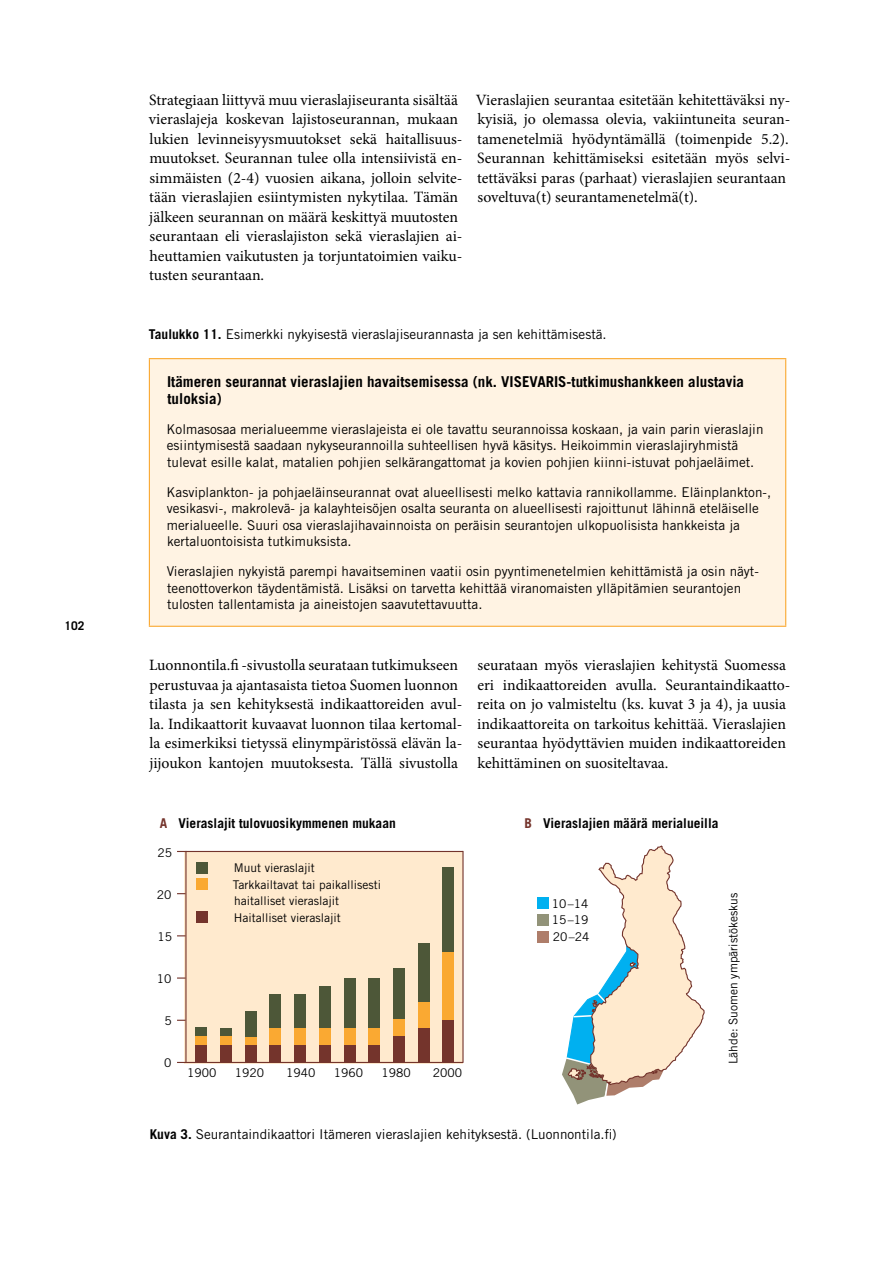
<style>
.page{position:relative;width:893px;height:1263px;background:#fff}
.page>*{position:absolute;margin:0;border:0;box-sizing:border-box;transform-origin:0 0}
.leipis{font:15.75px/19.5px "Minion Pro";color:#000}
.leipis_Trade_G{font:700 15px "Trade Gothic";color:#000}
.leipis_Trade_G-2{font:13.5px/16.5px "Trade Gothic";color:#000}
.Tavoite{font:700 13.5px "Trade Gothic";color:#000}
.leipis_Trade_G-3{font:12px/16.5px "Trade Gothic";color:#000}
.kuvaaja{font:12px "Trade Gothic";color:#000}
.t1{font:700 12px "Trade Gothic";color:#000}
.s1{font-weight:700}
.s2{color:#74342c}
</style>
<div class="page">
<div style="left:149px;top:359px;width:637px;height:267px;background:#fff3e3"></div>
<hr style="left:149px;top:358px;width:637px;height:1px;background:#faa932">
<hr style="left:149px;top:359px;width:1px;height:267px;background:#faa932">
<hr style="left:785px;top:359px;width:1px;height:267px;background:#faa932">
<hr style="left:149px;top:626px;width:637px;height:1px;background:#faa932">
<div style="left:185px;top:851px;width:278px;height:212px;background:#ffeace"></div>
<hr style="left:177px;top:851px;width:286px;height:1px;background:#74342c">
<svg style="left:177px;top:977px;width:8px;height:2px"></svg>
<hr style="left:177px;top:1062px;width:286px;height:1px;background:#74342c">
<hr style="left:462px;top:851px;width:2px;height:212px;background:#74342c">
<hr style="left:185px;top:851px;width:2px;height:211px;background:#74342c">
<div style="left:196px;top:1027px;width:11px;height:18px;background:#4d5738"></div>
<div style="left:196px;top:1036px;width:11px;height:18px;background:#faa932"></div>
<div style="left:196px;top:1045px;width:11px;height:18px;background:#74342c"></div>
<div style="left:220px;top:1028px;width:11px;height:17px;background:#4d5738"></div>
<div style="left:220px;top:1037px;width:11px;height:17px;background:#faa932"></div>
<div style="left:220px;top:1045px;width:11px;height:18px;background:#74342c"></div>
<div style="left:245px;top:1011px;width:11px;height:30px;background:#4d5738"></div>
<div style="left:245px;top:1037px;width:11px;height:15px;background:#faa932"></div>
<div style="left:245px;top:1045px;width:11px;height:18px;background:#74342c"></div>
<div style="left:270px;top:994px;width:11px;height:40px;background:#4d5738"></div>
<div style="left:270px;top:1028px;width:11px;height:24px;background:#faa932"></div>
<div style="left:270px;top:1045px;width:11px;height:18px;background:#74342c"></div>
<div style="left:294px;top:994px;width:12px;height:40px;background:#4d5738"></div>
<div style="left:294px;top:1028px;width:12px;height:24px;background:#faa932"></div>
<div style="left:294px;top:1045px;width:12px;height:18px;background:#74342c"></div>
<div style="left:319px;top:986px;width:11px;height:48px;background:#4d5738"></div>
<div style="left:319px;top:1028px;width:11px;height:24px;background:#faa932"></div>
<div style="left:319px;top:1045px;width:11px;height:18px;background:#74342c"></div>
<div style="left:344px;top:978px;width:11px;height:56px;background:#4d5738"></div>
<div style="left:344px;top:1028px;width:11px;height:24px;background:#faa932"></div>
<div style="left:344px;top:1045px;width:11px;height:18px;background:#74342c"></div>
<div style="left:369px;top:978px;width:11px;height:56px;background:#4d5738"></div>
<div style="left:369px;top:1028px;width:11px;height:24px;background:#faa932"></div>
<div style="left:369px;top:1045px;width:11px;height:18px;background:#74342c"></div>
<div style="left:393px;top:968px;width:11px;height:56px;background:#4d5738"></div>
<div style="left:393px;top:1019px;width:11px;height:22px;background:#faa932"></div>
<div style="left:393px;top:1036px;width:11px;height:27px;background:#74342c"></div>
<div style="left:418px;top:944px;width:11px;height:61px;background:#4d5738"></div>
<div style="left:418px;top:1002px;width:11px;height:31px;background:#faa932"></div>
<div style="left:418px;top:1028px;width:11px;height:35px;background:#74342c"></div>
<div style="left:443px;top:868px;width:11px;height:90px;background:#4d5738"></div>
<div style="left:443px;top:953px;width:11px;height:72px;background:#faa932"></div>
<div style="left:443px;top:1020px;width:11px;height:43px;background:#74342c"></div>
<div style="left:196px;top:862px;width:11px;height:11px;background:#4d5738"></div>
<div style="left:196px;top:878px;width:11px;height:11px;background:#faa932"></div>
<div style="left:196px;top:912px;width:11px;height:11px;background:#74342c"></div>
<svg style="left:562px;top:845px;width:143px;height:259px"></svg>
<div style="left:537px;top:897px;width:11px;height:11px;background:#00b0f0"></div>
<div style="left:537px;top:914px;width:11px;height:11px;background:#929379"></div>
<div style="left:537px;top:931px;width:11px;height:11px;background:#ae7d6a"></div>
<p class="t1" style="left:64px;top:618px;width:22px">102</p>
<p class="leipis" style="left:149px;top:90px;width:315px">Strategiaan liittyvä muu vieraslajiseuranta sisältää vieraslajeja koskevan lajistoseurannan, mukaan lukien levinneisyysmuutokset sekä haitallisuus&shy;muutokset. Seurannan tulee olla intensiivistä en&shy;simmäisten (2-4) vuosien aikana, jolloin selvite&shy;tään vieraslajien esiintymisten nykytilaa. Tämän jälkeen seurannan on määrä keskittyä muutosten seurantaan eli vieraslajiston sekä vieraslajien ai&shy;heuttamien vaikutusten ja torjuntatoimien vaiku&shy;tusten seurantaan.</p>
<p class="leipis" style="left:476px;top:90px;width:316px">Vieraslajien seurantaa esitetään kehitettäväksi ny&shy;kyisiä, jo olemassa olevia, vakiintuneita seuran&shy;tamenetelmiä hyödyntämällä (toimenpide 5.2).<br>Seurannan kehittämiseksi esitetään myös selvi&shy;tettäväksi paras (parhaat) vieraslajien seurantaan soveltuva(t) seurantamenetelmä(t).</p>
<p class="leipis_Trade_G-2" style="left:149px;top:326px;width:459px"><span class="s1">Taulukko 11.</span> Esimerkki nykyisestä vieraslajiseurannasta ja sen kehittämisestä.</p>
<p class="leipis_Trade_G" style="left:167px;top:373px;width:578px">Itämeren seurannat vieraslajien havaitsemisessa (nk. VISEVARIS-tutkimushankkeen alustavia</p>
<p class="leipis_Trade_G" style="left:167px;top:389px;width:56px">tuloksia)</p>
<p class="leipis_Trade_G-2" style="left:167px;top:420px;width:598px">Kolmasosaa merialueemme vieraslajeista ei ole tavattu seurannoissa koskaan, ja vain parin vieraslajin esiintymisestä saadaan nykyseurannoilla suhteellisen hyvä käsitys. Heikoimmin vieraslajiryhmistä</p>
<p class="leipis_Trade_G-2" style="left:167px;top:453px;width:589px">tulevat esille kalat, matalien pohjien selkärangattomat ja kovien pohjien kiinni-istuvat pohjaeläimet.</p>
<p class="leipis_Trade_G-2" style="left:167px;top:483px;width:606px">Kasviplankton- ja pohjaeläinseurannat ovat alueellisesti melko kattavia rannikollamme. Eläinplankton-, vesikasvi-, makrolevä- ja kalayhteisöjen osalta seuranta on alueellisesti rajoittunut lähinnä eteläiselle merialueelle. Suuri osa vieraslajihavainnoista on peräisin seurantojen ulkopuolisista hankkeista ja</p>
<p class="leipis_Trade_G-2" style="left:167px;top:533px;width:186px">kertaluontoisista tutkimuksista.</p>
<p class="leipis_Trade_G-2" style="left:167px;top:563px;width:594px">Vieraslajien nykyistä parempi havaitseminen vaatii osin pyyntimenetelmien kehittämistä ja osin näyt&shy;teenottoverkon täydentämistä. Lisäksi on tarvetta kehittää viranomaisten ylläpitämien seurantojen</p>
<p class="leipis_Trade_G-2" style="left:167px;top:596px;width:317px">tulosten tallentamista ja aineistojen saavutettavuutta.</p>
<p class="leipis" style="left:149px;top:655px;width:315px">Luonnontila.fi -sivustolla seurataan tutkimukseen perustuvaa ja ajantasaista tietoa Suomen luonnon tilasta ja sen kehityksestä indikaattoreiden avul&shy;la. Indikaattorit kuvaavat luonnon tilaa kertomal&shy;la esimerkiksi tietyssä elinympäristössä elävän la&shy;jijoukon kantojen muutoksesta. Tällä sivustolla</p>
<p class="leipis" style="left:477px;top:655px;width:315px">seurataan myös vieraslajien kehitystä Suomessa eri indikaattoreiden avulla. Seurantaindikaatto&shy;reita on jo valmisteltu (ks. kuvat 3 ja 4), ja uusia indikaattoreita on tarkoitus kehittää. Vieraslajien seurantaa hyödyttävien muiden indikaattoreiden kehittäminen on suositeltavaa.</p>
<p class="Tavoite" style="left:160px;top:814px;width:238px"><span class="s2">A</span> Vieraslajit tulovuosikymmenen mukaan</p>
<p class="Tavoite" style="left:524px;top:814px;width:196px"><span class="s2">B</span> Vieraslajien määrä merialueilla</p>
<p class="kuvaaja" style="left:157px;top:845px;width:16px">25</p>
<p class="kuvaaja" style="left:157px;top:887px;width:16px">20</p>
<p class="kuvaaja" style="left:157px;top:929px;width:16px">15</p>
<p class="kuvaaja" style="left:157px;top:971px;width:16px">10</p>
<p class="kuvaaja" style="left:165px;top:1013px;width:9px">5</p>
<p class="kuvaaja" style="left:164px;top:1055px;width:9px">0</p>
<p class="leipis_Trade_G-3" style="left:234px;top:860px;width:82px">Muut vieraslajit</p>
<p class="leipis_Trade_G-3" style="left:233px;top:876px;width:150px">Tarkkailtavat tai paikallisesti haitalliset vieraslajit</p>
<p class="leipis_Trade_G-3" style="left:234px;top:909px;width:108px">Haitalliset vieraslajit</p>
<p class="kuvaaja" style="left:187px;top:1066px;width:31px">1900</p>
<p class="kuvaaja" style="left:235px;top:1066px;width:31px">1920</p>
<p class="kuvaaja" style="left:286px;top:1066px;width:31px">1940</p>
<p class="kuvaaja" style="left:334px;top:1066px;width:31px">1960</p>
<p class="kuvaaja" style="left:381px;top:1066px;width:31px">1980</p>
<p class="kuvaaja" style="left:433px;top:1066px;width:31px">2000</p>
<p class="leipis_Trade_G-3" style="left:552px;top:895px;width:38px">10–14</p>
<p class="leipis_Trade_G-3" style="left:552px;top:911px;width:38px">15–19</p>
<p class="leipis_Trade_G-3" style="left:553px;top:928px;width:38px">20–24</p>
<p class="leipis_Trade_G-3" style="left:725px;top:1064px;width:173px;rotate:-90deg">Lähde: Suomen ympäristökeskus</p>
<p class="leipis_Trade_G-2" style="left:150px;top:1126px;width:468px"><span class="s1">Kuva 3.</span> Seurantaindikaattori Itämeren vieraslajien kehityksestä. (Luonnontila.fi)</p>
</div>
